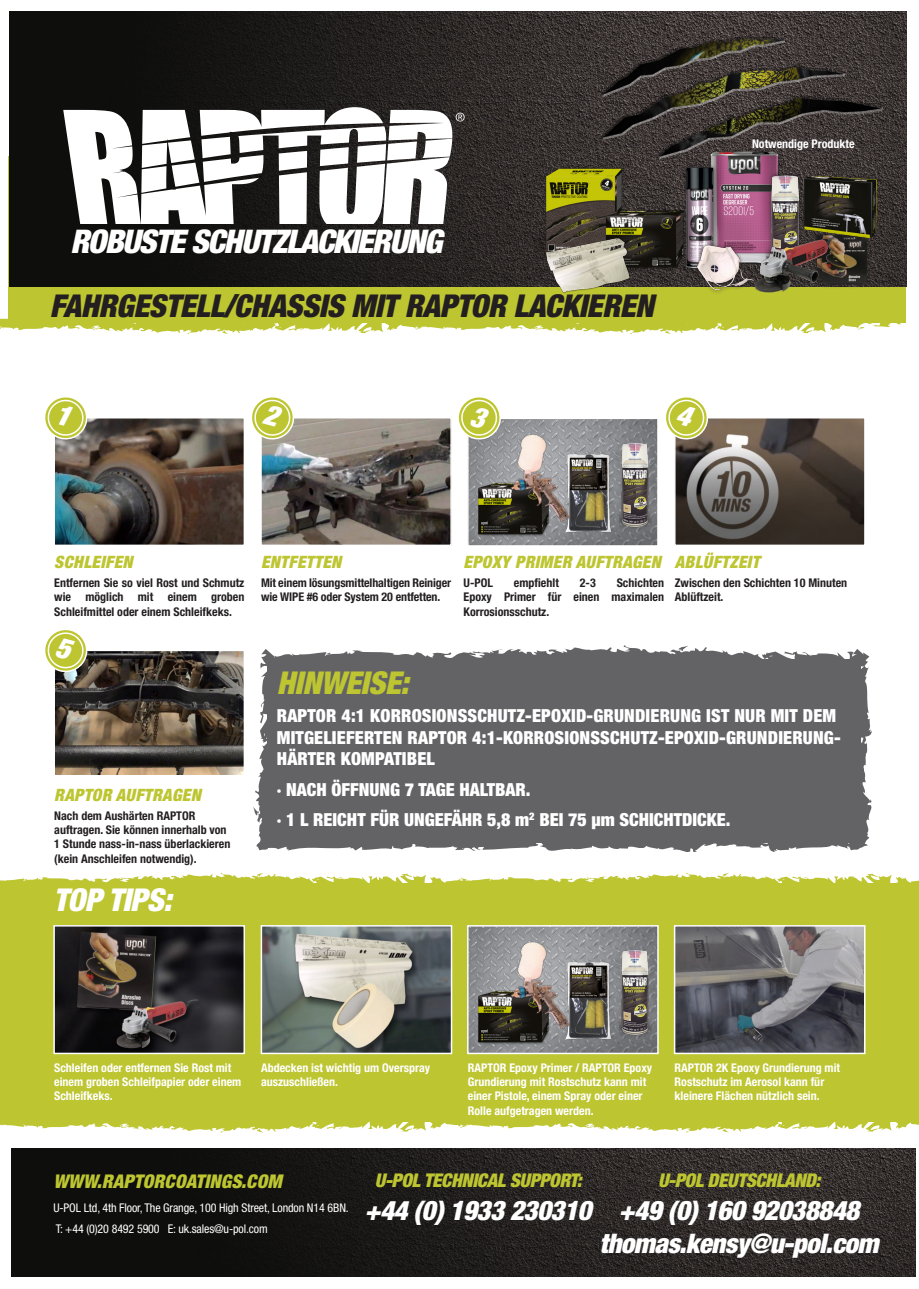
<style>
.page{position:relative;width:919px;height:1289px;background:#fff}
.page>*{position:absolute;margin:0;border:0;box-sizing:border-box;transform-origin:0 0}
.t1{font:italic 900 condensed 32.7px "Helvetica Neue LT Pro";letter-spacing:-.04em;color:#fff}
.t2{font:italic 900 condensed 31.5px "Helvetica Neue LT Pro";letter-spacing:-.01em;color:#231f20}
.t3{font:italic 900 condensed 31.5px "Helvetica Neue LT Pro";letter-spacing:-.01em;color:#bdc531}
.t4{font:italic 900 condensed 31.5px "Helvetica Neue LT Pro";letter-spacing:-.01em;color:#fff}
.t5{font:italic 900 condensed 27px "Helvetica Neue LT Pro";letter-spacing:-.02em;color:#fff}
.t6{font:italic 900 condensed 18.9px "Helvetica Neue LT Pro";letter-spacing:-.02em;color:#bdc531}
.t7{font:italic 900 condensed 18.9px "Helvetica Neue LT Pro";letter-spacing:.01em;color:#bdc531}
.t8{font:900 condensed 18px/21.6px "Helvetica Neue LT Pro";letter-spacing:.01em;color:#fff}
.t9{font:italic 900 condensed 17.1px "Helvetica Neue LT Pro";letter-spacing:.02em;color:#bdc531}
.t10{font:700 condensed 12px/14.4px "Helvetica Neue LT Pro";color:#231f20}
.t11{font:700 condensed 12px/14.4px "Helvetica Neue LT Pro";color:#fff}
.t12{font:condensed 12px "Helvetica Neue LT Pro";letter-spacing:-.01em;color:#fff}
</style>
<div class="page">
<svg style="left:253px;top:645px;width:619px;height:208px;background:#6f6f72"></svg>
<img style="left:677px;top:420px;width:185px;height:123px">
<div style="left:674px;top:417px;width:191px;height:129px;border:2px solid #fff"></div>
<img style="left:56px;top:652px;width:186px;height:122px">
<div style="left:53px;top:649px;width:192px;height:129px;border:2px solid #fff"></div>
<img style="left:263px;top:420px;width:186px;height:123px">
<div style="left:260px;top:417px;width:192px;height:129px;border:2px solid #fff"></div>
<img style="left:56px;top:420px;width:186px;height:123px">
<div style="left:53px;top:417px;width:192px;height:129px;border:2px solid #fff"></div>
<img style="left:12px;top:1148px;width:903px;height:127px">
<div style="left:8px;top:156px;width:898px;height:167px;background:#bdc531"></div>
<img style="left:10px;top:12px;width:896px;height:274px">
<svg style="left:0;top:318px;width:901px;height:16px"></svg>
<svg style="left:63px;top:107px;width:401px;height:117px"></svg>
<img style="left:705px;top:148px;width:79px;height:73px">
<div style="left:530px;top:165px;width:96px;height:92px;background:#231f20;opacity:.75"></div>
<img style="left:534px;top:165px;width:97px;height:93px">
<div style="left:677px;top:164px;width:44px;height:109px;background:#231f20;opacity:.75"></div>
<img style="left:679px;top:165px;width:40px;height:56px">
<div style="left:761px;top:171px;width:48px;height:98px;background:#231f20;opacity:.75"></div>
<img style="left:765px;top:166px;width:44px;height:66px">
<img style="left:677px;top:221px;width:88px;height:72px">
<img style="left:599px;top:205px;width:95px;height:68px">
<img style="left:796px;top:170px;width:86px;height:73px">
<img style="left:543px;top:234px;width:90px;height:59px">
<img style="left:470px;top:420px;width:185px;height:123px">
<div style="left:467px;top:417px;width:191px;height:129px;border:2px solid #fff"></div>
<img style="left:559px;top:449px;width:59px;height:88px">
<img style="left:472px;top:480px;width:87px;height:59px">
<img style="left:619px;top:434px;width:32px;height:101px">
<img style="left:490px;top:426px;width:111px;height:105px">
<div style="left:0;top:883px;width:918px;height:239px;background:#bdc531"></div>
<svg style="left:0;top:872px;width:918px;height:11px"></svg>
<svg style="left:0;top:1122px;width:918px;height:10px"></svg>
<img style="left:56px;top:928px;width:186px;height:123px">
<div style="left:53px;top:925px;width:192px;height:129px;border:2px solid #fff"></div>
<img style="left:470px;top:928px;width:185px;height:123px">
<div style="left:467px;top:925px;width:191px;height:129px;border:2px solid #fff"></div>
<img style="left:676px;top:928px;width:186px;height:123px">
<div style="left:673px;top:925px;width:192px;height:129px;border:2px solid #fff"></div>
<img style="left:263px;top:928px;width:186px;height:123px">
<div style="left:260px;top:925px;width:192px;height:129px;border:2px solid #fff"></div>
<img style="left:559px;top:956px;width:59px;height:88px">
<img style="left:472px;top:987px;width:87px;height:59px">
<img style="left:619px;top:941px;width:32px;height:101px">
<img style="left:490px;top:933px;width:111px;height:105px">
<div style="left:817px;top:235px;width:53px;height:53px;background:#231f20;opacity:.75"></div>
<img style="left:834px;top:239px;width:33px;height:46px">
<img style="left:749px;top:232px;width:85px;height:61px">
<svg style="left:45px;top:397px;width:46px;height:44px"></svg>
<svg style="left:45px;top:630px;width:46px;height:43px"></svg>
<svg style="left:252px;top:397px;width:45px;height:44px"></svg>
<svg style="left:666px;top:397px;width:45px;height:44px"></svg>
<svg style="left:458px;top:397px;width:46px;height:44px"></svg>
<p class="t1" style="left:70px;top:221px;width:373px">ROBUSTE SCHUTZLACKIERUNG</p>
<p class="t2" style="left:50px;top:287px;width:605px">FAHRGESTELL/CHASSIS MIT RAPTOR LACKIEREN</p>
<p class="t11" style="left:752px;top:136px;width:104px">Notwendige Produkte</p>
<p class="t9" style="left:54px;top:551px;width:80px">SCHLEIFEN</p>
<p class="t10" style="left:54px;top:575px;width:192px;text-align:justify">Entfernen Sie so viel Rost und Schmutz wie möglich mit einem groben Schleifmittel oder einem Schleifkeks.</p>
<p class="t9" style="left:261px;top:551px;width:82px">ENTFETTEN</p>
<p class="t10" style="left:261px;top:575px;width:192px">Mit einem lösungsmittelhaltigen Reiniger wie WIPE #6 oder System 20 entfetten.</p>
<p class="t9" style="left:463px;top:551px;width:199px">EPOXY PRIMER AUFTRAGEN</p>
<p class="t10" style="left:463px;top:575px;width:31px">U-POL</p>
<p class="t10" style="left:514px;top:575px;width:47px">empfiehlt</p>
<p class="t10" style="left:580px;top:575px;width:17px">2-3</p>
<p class="t10" style="left:463px;top:575px;width:202px;text-align:justify;text-indent:153px">Schichten Epoxy Primer für einen maximalen Korrosionsschutz.</p>
<p class="t9" style="left:674px;top:551px;width:86px">ABLÜFTZEIT</p>
<p class="t10" style="left:674px;top:575px;width:174px">Zwischen den Schichten 10 Minuten<br>Ablüftzeit.</p>
<p class="t9" style="left:54px;top:784px;width:148px">RAPTOR AUFTRAGEN</p>
<p class="t10" style="left:54px;top:807px;width:178px">Nach dem Aushärten RAPTOR auftragen. Sie können innerhalb von 1 Stunde nass-in-nass überlackieren (kein Anschleifen notwendig).</p>
<p class="t4" style="left:53px;top:880px;width:120px">TOP TIPS:</p>
<p class="t3" style="left:277px;top:663px;width:133px">HINWEISE:</p>
<p class="t8" style="left:277px;top:704px;width:565px">RAPTOR 4:1 KORROSIONSSCHUTZ-EPOXID-GRUNDIERUNG IST NUR MIT DEM<br>MITGELIEFERTEN RAPTOR 4:1-KORROSIONSSCHUTZ-EPOXID-GRUNDIERUNG-<br>HÄRTER KOMPATIBEL</p>
<p class="t8" style="left:277px;top:778px;width:255px">· NACH ÖFFNUNG 7 TAGE HALTBAR.</p>
<p class="t8" style="left:277px;top:808px;width:455px">· 1 L REICHT FÜR UNGEFÄHR 5,8 m<sup>2</sup> BEI 75 μm SCHICHTDICKE.</p>
<p class="t11" style="left:54px;top:1059px;width:189px">Schleifen oder entfernen Sie Rost mit einem groben Schleifpapier oder einem<br>Schleifkeks.</p>
<p class="t11" style="left:261px;top:1059px;width:171px">Abdecken ist wichtig um Overspray auszuschließen.</p>
<p class="t11" style="left:468px;top:1059px;width:186px">RAPTOR Epoxy Primer / RAPTOR Epoxy Grundierung mit Rostschutz kann mit einer Pistole, einem Spray oder einer Rolle aufgetragen werden.</p>
<p class="t11" style="left:674px;top:1059px;width:167px">RAPTOR 2K Epoxy Grundierung mit<br>Rostschutz im Aerosol kann für kleinere Flächen nützlich sein.</p>
<p class="t7" style="left:53px;top:1169px;width:230px">WWW.RAPTORCOATINGS.COM</p>
<p class="t12" style="left:53px;top:1200px;width:297px">U-POL Ltd, 4th Floor, The Grange, 100 High Street, London N14 6BN.</p>
<p class="t12" style="left:56px;top:1221px;width:213px">T: +44 (0)20 8492 5900 E: uk.sales@u-pol.com</p>
<p class="t6" style="left:375px;top:1168px;width:208px">U-POL TECHNICAL SUPPORT:</p>
<p class="t5" style="left:364px;top:1193px;width:229px">+44 (0) 1933 230310</p>
<p class="t6" style="left:658px;top:1168px;width:164px">U-POL DEUTSCHLAND:</p>
<p class="t5" style="left:618px;top:1193px;width:242px">+49 (0) 160 92038848</p>
<p class="t5" style="left:599px;top:1226px;width:280px">thomas.kensy@u-pol.com</p>
</div>
